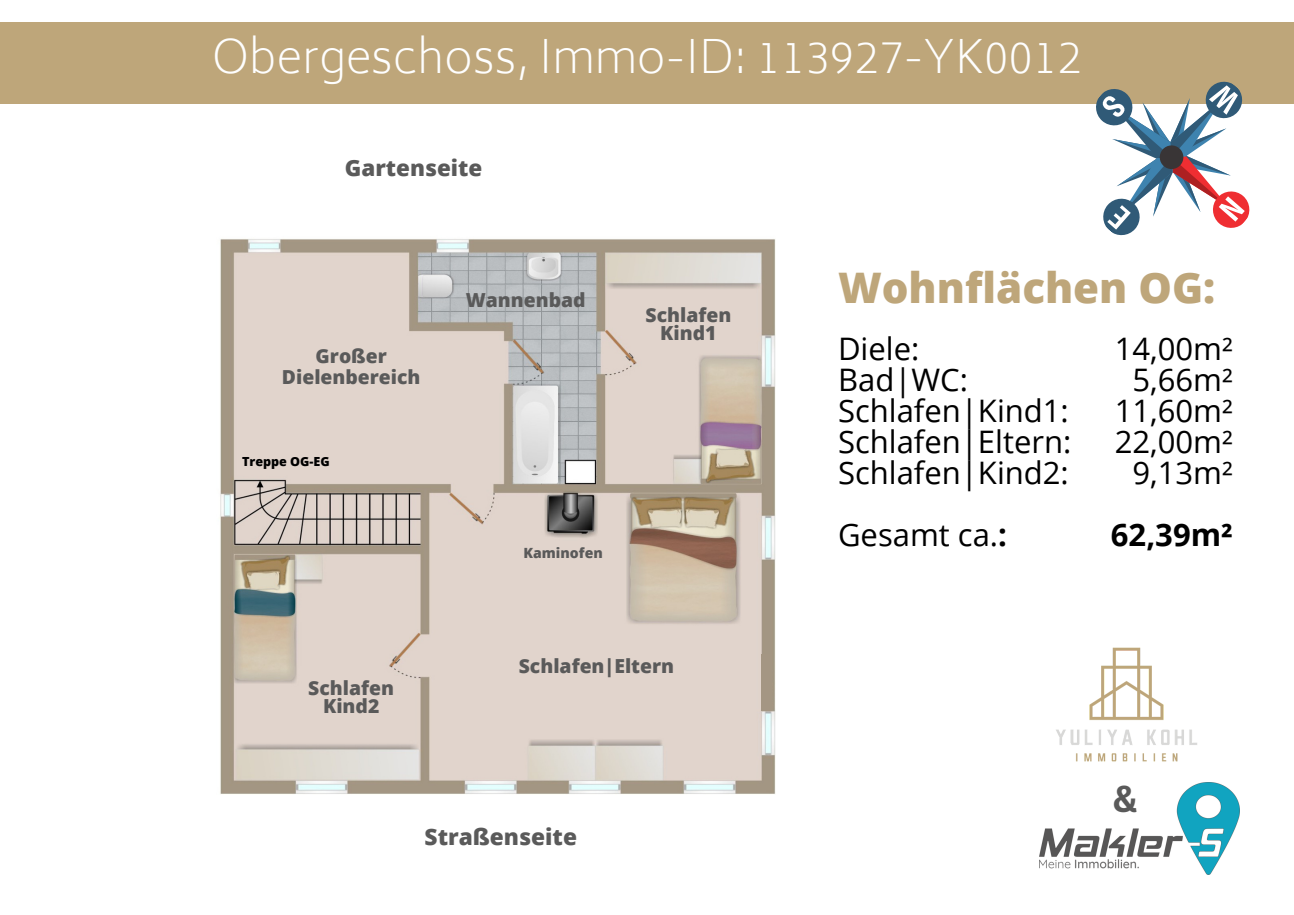
<style>
.page{position:relative;width:1294px;height:915px;background:#fff}
.page>*{position:absolute;margin:0;border:0;box-sizing:border-box;transform-origin:0 0}
.t1{font:200 44.47px "Biryani";color:#fefefe}
.t2{font:800 42.15px "Open Sans";color:#bea67a}
.t3{font:700 36.45px "Canva Sans";color:#5a5a5a}
.t4{font:31.05px/30.9px "Open Sans";color:#000}
.t5{font:700 31.05px "Open Sans";color:#000}
.t6{font:800 22.65px "Open Sans";color:#5a5a5a}
.t7{font:800 22.35px "Open Sans";color:#5a5a5a}
.t8{font:800 19.35px/17.4px "Open Sans";color:#5a5a5a;text-align:center}
.t9{font:800 14.1px "Open Sans";color:#5a5a5a}
.t10{font:800 12.52px "Open Sans";color:#000}
.s1{font-weight:700}
</style>
<div class="page">
<div style="left:0;top:23px;width:1294px;height:81px;background:#bea67a"></div>
<svg style="left:1096px;top:81px;width:154px;height:155px"></svg>
<img style="left:220px;top:239px;width:556px;height:555px">
<img style="left:1040px;top:798px;width:199px;height:76px">
<img style="left:1056px;top:647px;width:181px;height:151px">
<div style="left:761px;top:654px;width:11px;height:56px;background:#a49683"></div>
<h6 class="t1" style="left:212px;top:32px;width:871px">Obergeschoss, Immo-ID: 113927-YK0012</h6>
<p class="t7" style="left:345px;top:152px;width:139px">Gartenseite</p>
<h6 class="t8" style="left:282px;top:344px;width:140px;line-height:21.4px">Großer<br>Dielenbereich</h6>
<h6 class="t10" style="left:242px;top:452px;width:89px">Treppe OG-EG</h6>
<h3 class="t8" style="left:466px;top:291px;width:121px">Wannenbad</h3>
<p class="t8" style="left:645px;top:306px;width:87px">Schlafen<br>Kind1</p>
<h4 class="t9" style="left:523px;top:542px;width:81px">Kaminofen</h4>
<h4 class="t8" style="left:308px;top:679px;width:87px">Schlafen<br>Kind2</h4>
<h4 class="t8" style="left:519px;top:656px;width:157px">Schlafen|Eltern</h4>
<h1 class="t6" style="left:424px;top:821px;width:154px">Straßenseite</h1>
<h5 class="t2" style="left:838px;top:257px;width:379px">Wohnflächen OG:</h5>
<p class="t4" style="left:1114px;top:332px;width:120px;text-align:center">14,00m²<br>5,66m²<br>11,60m²<br>22,00m²<br>9,13m²</p>
<h6 class="t5" style="left:1111px;top:512px;width:123px">62,39m²</h6>
<h2 class="t4" style="left:838px;top:332px;width:235px">Diele:<br>Bad|WC:<br>Schlafen|Kind1:<br>Schlafen|Eltern:<br>Schlafen|Kind2:</h2>
<p class="t4" style="left:838px;top:518px;width:170px">Gesamt ca.<span class="s1">:</span></p>
<p class="t3" style="left:1113px;top:773px;width:26px">&amp;</p>
</div>
